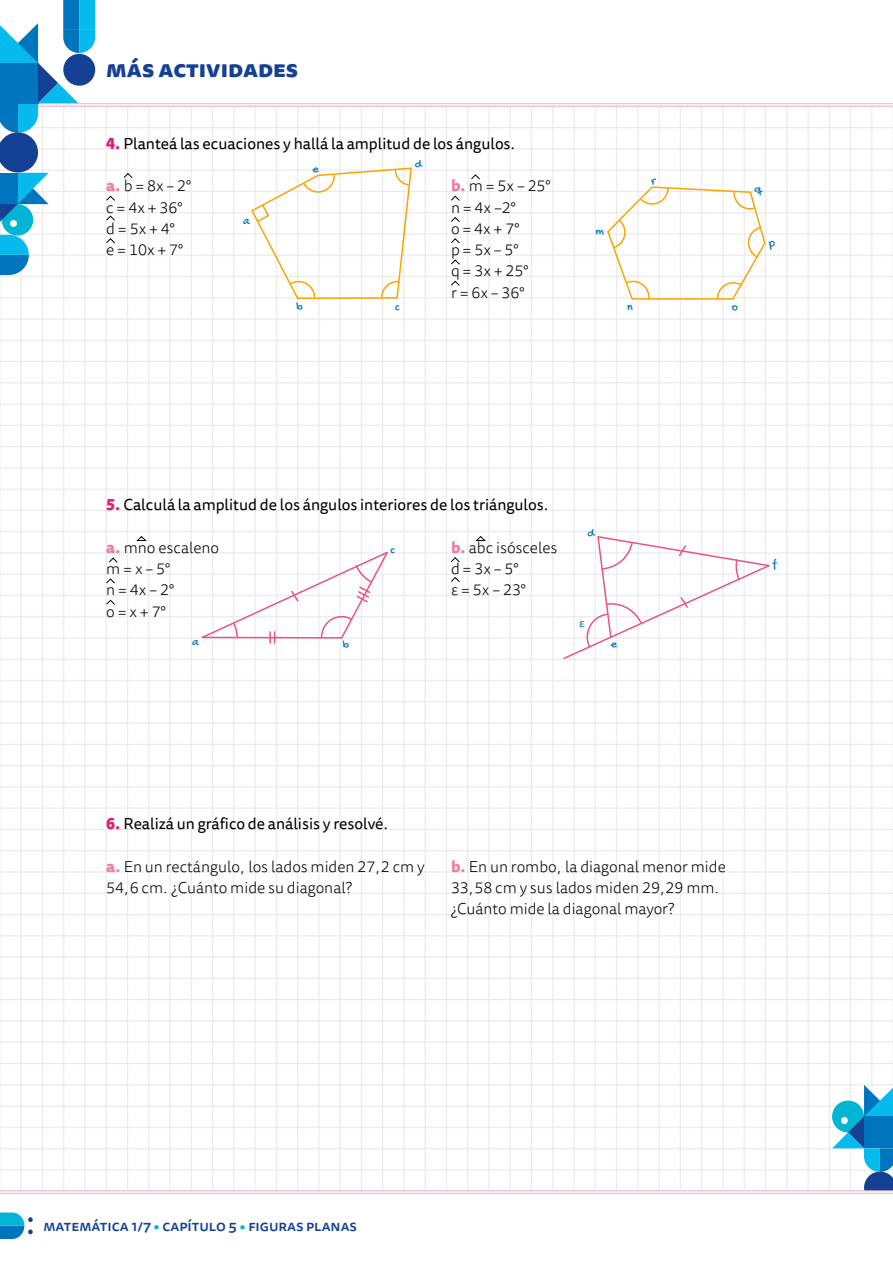
<style>
.page{position:relative;width:893px;height:1263px;background:#fff}
.page>*{position:absolute;margin:0;border:0;box-sizing:border-box;transform-origin:0 0}
.t1{font:800 22.5px "Tisa Sans Pro";color:#144194;scale:1.04 1}
.Subconsigna_abc{font:300 15.75px/21.3px "Tisa Sans Pro";color:#000}
.Consigna_123{font:15.75px "Tisa Sans Pro";color:#000}
.txt_sin_sangría{font:300 15.75px "Tisa Sans Pro";color:#000}
.t2{font:500 15px "Tisa Sans Pro";color:#144194}
.manuscrito_azul{font:12px "Gochi Hand";color:#0075be}
.manuscrito_azul-2{font:12px "Tisa Sans Pro";color:#0075be}
.s1{font-weight:800;color:#e61c72}
.s2{font-weight:800;color:#ef7da6}
.s3{color:#00b4d4}
</style>
<div class="page">
<img style="left:0;top:107px;width:893px;height:1083px">
<svg style="left:832px;top:1085px;width:61px;height:105px"></svg>
<hr style="left:0;top:103px;width:893px;height:1px;background:#f5b4d2">
<hr style="left:0;top:106px;width:893px;height:1px;background:#f5b4d2">
<svg style="left:0;top:235px;width:29px;height:40px"></svg>
<div style="left:2px;top:204px;width:31px;height:32px;background:#00b4d4;border-radius:50%"></div>
<div style="left:10px;top:220px;width:7px;height:7px;background:#fff;border-radius:50%"></div>
<svg style="left:0;top:0;width:95px;height:223px"></svg>
<div style="left:63px;top:54px;width:32px;height:32px;background:#144194;border-radius:50%"></div>
<svg style="left:250px;top:167px;width:163px;height:133px"></svg>
<svg style="left:606px;top:185px;width:160px;height:116px"></svg>
<svg style="left:200px;top:549px;width:191px;height:94px"></svg>
<svg style="left:562px;top:535px;width:212px;height:125px"></svg>
<svg style="left:123px;top:173px;width:10px;height:6px"></svg>
<svg style="left:106px;top:195px;width:10px;height:6px"></svg>
<svg style="left:106px;top:215px;width:10px;height:6px"></svg>
<svg style="left:106px;top:238px;width:10px;height:6px"></svg>
<svg style="left:470px;top:174px;width:11px;height:6px"></svg>
<svg style="left:450px;top:195px;width:10px;height:6px"></svg>
<svg style="left:450px;top:216px;width:10px;height:7px"></svg>
<svg style="left:450px;top:238px;width:10px;height:6px"></svg>
<svg style="left:450px;top:259px;width:10px;height:6px"></svg>
<svg style="left:450px;top:280px;width:10px;height:7px"></svg>
<svg style="left:136px;top:535px;width:11px;height:7px"></svg>
<svg style="left:108px;top:557px;width:10px;height:6px"></svg>
<svg style="left:106px;top:578px;width:10px;height:6px"></svg>
<svg style="left:106px;top:599px;width:10px;height:6px"></svg>
<svg style="left:475px;top:535px;width:11px;height:7px"></svg>
<svg style="left:450px;top:557px;width:10px;height:6px"></svg>
<svg style="left:450px;top:576px;width:10px;height:7px"></svg>
<svg style="left:0;top:1212px;width:33px;height:27px"></svg>
<hr style="left:0;top:1190px;width:893px;height:1px;background:#f5b4d2">
<hr style="left:0;top:1193px;width:893px;height:1px;background:#f5b4d2">
<h1 class="t1" style="left:106px;top:52px;width:186px">más actividades</h1>
<p class="Consigna_123" style="left:106px;top:133px;width:411px"><span class="s1">4.</span> Planteá las ecuaciones y hallá la amplitud de los ángulos.</p>
<p class="Subconsigna_abc" style="left:106px;top:176px;width:87px"><span class="s2">a.</span> b = 8x – 2°</p>
<p class="txt_sin_sangría" style="left:106px;top:197px;width:78px">c = 4x + 36°</p>
<p class="txt_sin_sangría" style="left:106px;top:218px;width:71px">d = 5x + 4°</p>
<p class="txt_sin_sangría" style="left:106px;top:240px;width:79px">e = 10x + 7°</p>
<p class="manuscrito_azul" style="left:415px;top:158px;width:9px">d</p>
<p class="manuscrito_azul" style="left:312px;top:162px;width:8px">e</p>
<p class="Subconsigna_abc" style="left:451px;top:176px;width:102px"><span class="s2">b.</span> m = 5x – 25°</p>
<p class="txt_sin_sangría" style="left:451px;top:197px;width:67px">n = 4x –2°</p>
<p class="txt_sin_sangría" style="left:451px;top:218px;width:70px">o = 4x + 7°</p>
<p class="txt_sin_sangría" style="left:451px;top:240px;width:69px">p = 5x – 5°</p>
<p class="txt_sin_sangría" style="left:451px;top:261px;width:80px">q = 3x + 25°</p>
<p class="txt_sin_sangría" style="left:451px;top:282px;width:76px">r = 6x – 36°</p>
<p class="manuscrito_azul" style="left:243px;top:215px;width:8px">a</p>
<p class="manuscrito_azul" style="left:297px;top:301px;width:8px">b</p>
<p class="manuscrito_azul" style="left:395px;top:301px;width:6px">c</p>
<p class="manuscrito_azul" style="left:596px;top:225px;width:10px">m</p>
<p class="manuscrito_azul" style="left:651px;top:174px;width:6px">r</p>
<p class="manuscrito_azul" style="left:754px;top:183px;width:9px">q</p>
<p class="manuscrito_azul" style="left:769px;top:237px;width:7px">p</p>
<p class="manuscrito_azul" style="left:627px;top:301px;width:7px">n</p>
<p class="manuscrito_azul" style="left:732px;top:301px;width:8px">o</p>
<p class="Consigna_123" style="left:106px;top:494px;width:444px"><span class="s1">5.</span> Calculá la amplitud de los ángulos interiores de los triángulos.</p>
<p class="Subconsigna_abc" style="left:106px;top:537px;width:115px"><span class="s2">a.</span> mno escaleno</p>
<p class="txt_sin_sangría" style="left:106px;top:558px;width:66px">m = x – 5°</p>
<p class="txt_sin_sangría" style="left:106px;top:580px;width:70px">n = 4x – 2°</p>
<p class="txt_sin_sangría" style="left:106px;top:601px;width:61px">o = x + 7°</p>
<p class="manuscrito_azul" style="left:192px;top:636px;width:8px">a</p>
<p class="manuscrito_azul" style="left:343px;top:639px;width:8px">b</p>
<p class="manuscrito_azul" style="left:390px;top:544px;width:6px">c</p>
<p class="Subconsigna_abc" style="left:451px;top:537px;width:108px"><span class="s2">b.</span> abc isósceles</p>
<p class="txt_sin_sangría" style="left:451px;top:558px;width:69px">d = 3x – 5°</p>
<p class="txt_sin_sangría" style="left:451px;top:580px;width:77px">ε = 5x – 23°</p>
<p class="manuscrito_azul" style="left:587px;top:527px;width:9px">d</p>
<p class="manuscrito_azul-2" style="left:579px;top:614px;width:7px">ε</p>
<p class="manuscrito_azul" style="left:611px;top:638px;width:8px">e</p>
<p class="manuscrito_azul" style="left:773px;top:558px;width:5px">f</p>
<p class="Consigna_123" style="left:106px;top:813px;width:284px"><span class="s1">6.</span> Realizá un gráfico de análisis y resolvé.</p>
<p class="Subconsigna_abc" style="left:106px;top:856px;width:320px"><span class="s2">a.</span> En un rectángulo, los lados miden 27,2 cm y<br>54,6 cm. ¿Cuánto mide su diagonal?</p>
<p class="Subconsigna_abc" style="left:451px;top:856px;width:276px"><span class="s2">b.</span> En un rombo, la diagonal menor mide<br>33,58 cm y sus lados miden 29,29 mm. ¿Cuánto mide la diagonal mayor?</p>
<p class="t2" style="left:43px;top:1215px;width:315px">Matemática 1/7 <span class="s3">•</span> capítulo 5 <span class="s3">•</span> Figuras planas</p>
</div>
